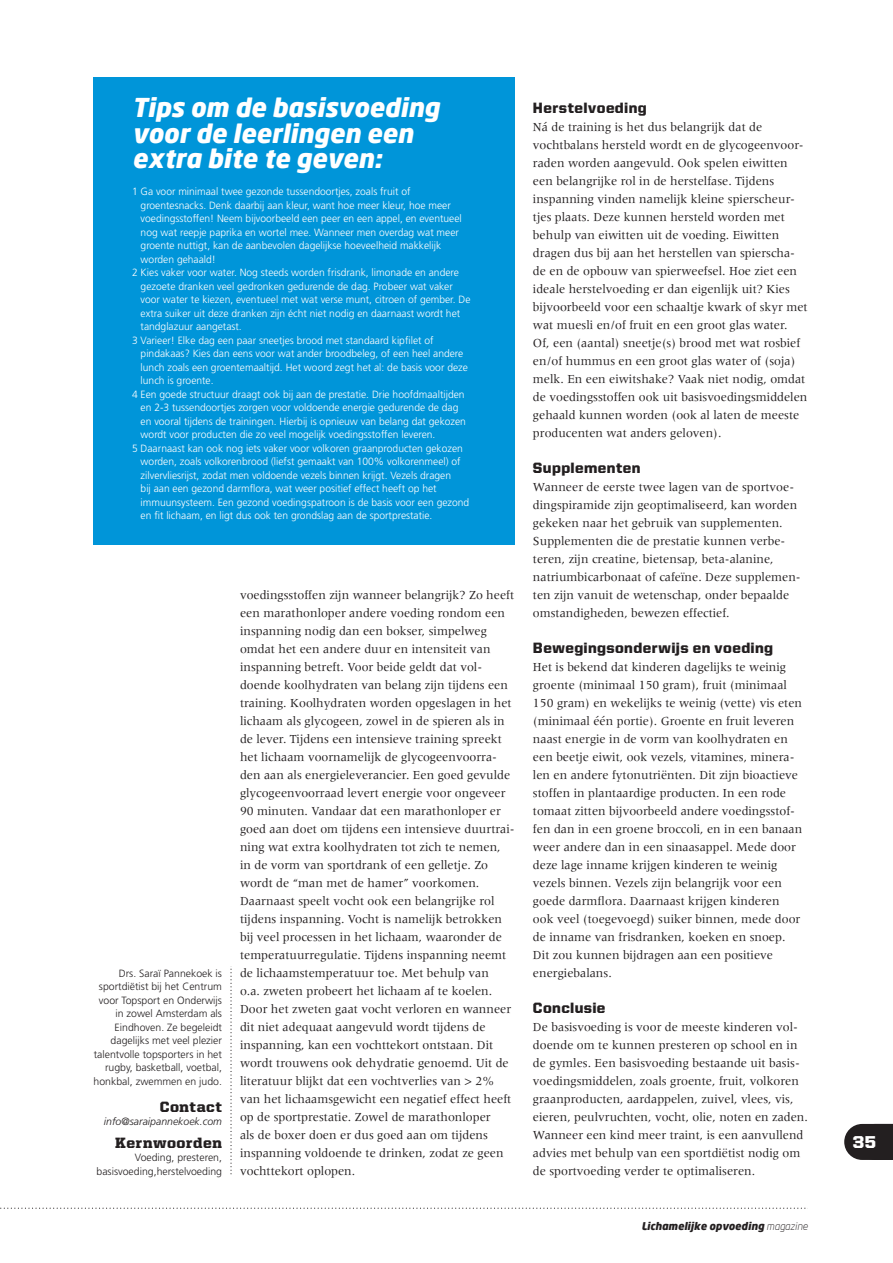
<style>
.page{position:relative;width:893px;height:1263px;background:#fff}
.page>*{position:absolute;margin:0;border:0;box-sizing:border-box;transform-origin:0 0}
.t1{font:italic 900 25.5px/25.5px "Neo Sans";color:#fff}
.t2{font:900 17.25px "United Sans Reg";color:#fff}
.t3{font:900 15px "United Sans Reg";letter-spacing:.025em;color:#231f20}
.t4{font:900 15px "United Serif Reg";letter-spacing:.04em;color:#231f20}
.t5{font:12.75px/18px "Meridien LT Std";color:#231f20}
.t6{font:300 10.5px "Frutiger LT Std";color:#fff}
.t7{font:300 10.5px/13.5px "Frutiger LT Std";color:#231f20;text-align:right}
.t8{font:italic 900 10.5px "Neo Sans";color:#231f20}
.t9{font:italic 300 10.5px "Frutiger LT Std";color:#231f20}
.s1{font-weight:300}
</style>
<div class="page">
<svg style="left:230px;top:968px;width:2px;height:207px"></svg>
<div style="left:94px;top:77px;width:421px;height:467px;background:#0095d9"></div>
<svg style="left:844px;top:1124px;width:49px;height:36px;background:#353132"></svg>
<svg style="left:0;top:1207px;width:808px;height:2px"></svg>
<h1 class="t1" style="left:132px;top:94px;width:309px">Tips om de basisvoeding voor de leerlingen een extra bite te geven:</h1>
<p class="t6" style="left:132px;top:186px;width:280px">1 Ga voor minimaal twee gezonde tussendoortjes, zoals fruit of</p>
<p class="t6" style="left:141px;top:199px;width:312px">groentesnacks. Denk daarbij aan kleur, want hoe meer kleur, hoe meer</p>
<p class="t6" style="left:141px;top:213px;width:323px">voedingsstoffen! Neem bijvoorbeeld een peer en een appel, en eventueel</p>
<p class="t6" style="left:141px;top:226px;width:320px">nog wat reepje paprika en wortel mee. Wanneer men overdag wat meer</p>
<p class="t6" style="left:141px;top:240px;width:302px">groente nuttigt, kan de aanbevolen dagelijkse hoeveelheid makkelijk</p>
<p class="t6" style="left:141px;top:253px;width:77px">worden gehaald!</p>
<p class="t6" style="left:132px;top:267px;width:328px">2 Kies vaker voor water. Nog steeds worden frisdrank, limonade en andere</p>
<p class="t6" style="left:141px;top:280px;width:314px">gezoete dranken veel gedronken gedurende de dag. Probeer wat vaker</p>
<p class="t6" style="left:141px;top:294px;width:331px">voor water te kiezen, eventueel met wat verse munt, citroen of gember. De</p>
<p class="t6" style="left:141px;top:307px;width:321px">extra suiker uit deze dranken zijn écht niet nodig en daarnaast wordt het</p>
<p class="t6" style="left:141px;top:321px;width:103px">tandglazuur aangetast.</p>
<p class="t6" style="left:132px;top:334px;width:303px">3 Varieer! Elke dag een paar sneetjes brood met standaard kipfilet of</p>
<p class="t6" style="left:141px;top:348px;width:324px">pindakaas? Kies dan eens voor wat ander broodbeleg, of een heel andere</p>
<p class="t6" style="left:141px;top:361px;width:329px">lunch zoals een groentemaaltijd. Het woord zegt het al: de basis voor deze</p>
<p class="t6" style="left:141px;top:375px;width:75px">lunch is groente.</p>
<p class="t6" style="left:132px;top:388px;width:334px">4 Een goede structuur draagt ook bij aan de prestatie. Drie hoofdmaaltijden</p>
<p class="t6" style="left:141px;top:402px;width:319px">en 2-3 tussendoortjes zorgen voor voldoende energie gedurende de dag</p>
<p class="t6" style="left:141px;top:415px;width:327px">en vooral tijdens de trainingen. Hierbij is opnieuw van belang dat gekozen</p>
<p class="t6" style="left:141px;top:429px;width:296px">wordt voor producten die zo veel mogelijk voedingsstoffen leveren.</p>
<p class="t6" style="left:132px;top:442px;width:332px">5 Daarnaast kan ook nog iets vaker voor volkoren graanproducten gekozen</p>
<p class="t6" style="left:141px;top:456px;width:322px">worden, zoals volkorenbrood (liefst gemaakt van 100% volkorenmeel) of</p>
<p class="t6" style="left:141px;top:469px;width:312px">zilvervliesrijst, zodat men voldoende vezels binnen krijgt. Vezels dragen</p>
<p class="t6" style="left:141px;top:483px;width:297px">bij aan een gezond darmflora, wat weer positief effect heeft op het</p>
<p class="t6" style="left:141px;top:496px;width:330px">immuunsysteem. Een gezond voedingspatroon is de basis voor een gezond</p>
<p class="t6" style="left:141px;top:510px;width:293px">en fit lichaam, en ligt dus ook ten grondslag aan de sportprestatie.</p>
<p class="t7" style="left:94px;top:966px;width:130px">Drs. Saraï Pannekoek is sportdiëtist bij het Centrum voor Topsport en Onderwijs in zowel Amsterdam als<br>Eindhoven. Ze begeleidt dagelijks met veel plezier talentvolle topsporters in het rugby, basketball, voetbal, honkbal, zwemmen en judo.</p>
<p class="t4" style="left:160px;top:1098px;width:64px">Contact</p>
<p class="t9" style="left:104px;top:1115px;width:120px">info@saraipannekoek.com</p>
<p class="t4" style="left:115px;top:1134px;width:108px">Kernwoorden</p>
<p class="t7" style="left:97px;top:1151px;width:127px">Voeding, presteren, basisvoeding,herstelvoeding</p>
<p class="t5" style="left:240px;top:585px;width:276px">voedingsstoffen zijn wanneer belangrijk? Zo heeft een marathonloper andere voeding rondom een inspanning nodig dan een bokser, simpelweg omdat het een andere duur en intensiteit van inspanning betreft. Voor beide geldt dat vol&shy;doende koolhydraten van belang zijn tijdens een training. Koolhydraten worden opgeslagen in het lichaam als glycogeen, zowel in de spieren als in de lever. Tijdens een intensieve training spreekt het lichaam voornamelijk de glycogeenvoorra&shy;den aan als energieleverancier. Een goed gevulde glycogeenvoorraad levert energie voor ongeveer 90 minuten. Vandaar dat een marathonloper er goed aan doet om tijdens een intensieve duurtrai&shy;ning wat extra koolhydraten tot zich te nemen, in de vorm van sportdrank of een gelletje. Zo wordt de “man met de hamer” voorkomen.<br>Daarnaast speelt vocht ook een belangrijke rol tijdens inspanning. Vocht is namelijk betrokken bij veel processen in het lichaam, waaronder de temperatuurregulatie. Tijdens inspanning neemt de lichaamstemperatuur toe. Met behulp van<br>o.a. zweten probeert het lichaam af te koelen.<br>Door het zweten gaat vocht verloren en wanneer dit niet adequaat aangevuld wordt tijdens de inspanning, kan een vochttekort ontstaan. Dit wordt trouwens ook dehydratie genoemd. Uit de literatuur blijkt dat een vochtverlies van &gt; 2% van het lichaamsgewicht een negatief effect heeft op de sportprestatie. Zowel de marathonloper<br>als de boxer doen er dus goed aan om tijdens inspanning voldoende te drinken, zodat ze geen vochttekort oplopen.</p>
<p class="t3" style="left:533px;top:99px;width:115px">Herstelvoeding</p>
<p class="t5" style="left:533px;top:117px;width:276px">Ná de training is het dus belangrijk dat de vochtbalans hersteld wordt en de glycogeenvoor&shy;raden worden aangevuld. Ook spelen eiwitten een belangrijke rol in de herstelfase. Tijdens inspanning vinden namelijk kleine spierscheur&shy;tjes plaats. Deze kunnen hersteld worden met behulp van eiwitten uit de voeding. Eiwitten dragen dus bij aan het herstellen van spierscha&shy;de en de opbouw van spierweefsel. Hoe ziet een ideale herstelvoeding er dan eigenlijk uit? Kies bijvoorbeeld voor een schaaltje kwark of skyr met wat muesli en/of fruit en een groot glas water.<br>Of, een (aantal) sneetje(s) brood met wat rosbief en/of hummus en een groot glas water of (soja) melk. En een eiwitshake? Vaak niet nodig, omdat de voedingsstoffen ook uit basisvoedingsmiddelen gehaald kunnen worden (ook al laten de meeste producenten wat anders geloven).</p>
<p class="t3" style="left:533px;top:459px;width:109px">Supplementen</p>
<p class="t5" style="left:533px;top:477px;width:269px">Wanneer de eerste twee lagen van de sportvoe&shy;dingspiramide zijn geoptimaliseerd, kan worden gekeken naar het gebruik van supplementen.<br>Supplementen die de prestatie kunnen verbe&shy;teren, zijn creatine, bietensap, beta-alanine, natriumbicarbonaat of cafeïne. Deze supplemen&shy;ten zijn vanuit de wetenschap, onder bepaalde omstandigheden, bewezen effectief.</p>
<p class="t3" style="left:533px;top:639px;width:242px">Bewegingsonderwijs en voeding</p>
<p class="t5" style="left:533px;top:657px;width:271px">Het is bekend dat kinderen dagelijks te weinig groente (minimaal 150 gram), fruit (minimaal 150 gram) en wekelijks te weinig (vette) vis eten (minimaal één portie). Groente en fruit leveren naast energie in de vorm van koolhydraten en een beetje eiwit, ook vezels, vitamines, minera&shy;len en andere fytonutriënten. Dit zijn bioactieve stoffen in plantaardige producten. In een rode tomaat zitten bijvoorbeeld andere voedingsstof&shy;fen dan in een groene broccoli, en in een banaan weer andere dan in een sinaasappel. Mede door deze lage inname krijgen kinderen te weinig vezels binnen. Vezels zijn belangrijk voor een goede darmflora. Daarnaast krijgen kinderen ook veel (toegevoegd) suiker binnen, mede door de inname van frisdranken, koeken en snoep.<br>Dit zou kunnen bijdragen aan een positieve energiebalans.</p>
<p class="t3" style="left:533px;top:999px;width:74px">Conclusie</p>
<p class="t5" style="left:533px;top:1017px;width:276px">De basisvoeding is voor de meeste kinderen vol&shy;doende om te kunnen presteren op school en in de gymles. Een basisvoeding bestaande uit basis&shy;voedingsmiddelen, zoals groente, fruit, volkoren graanproducten, aardappelen, zuivel, vlees, vis, eieren, peulvruchten, vocht, olie, noten en zaden.<br>Wanneer een kind meer traint, is een aanvullend advies met behulp van een sportdiëtist nodig om de sportvoeding verder te optimaliseren.</p>
<p class="t8" style="left:641px;top:1219px;width:168px">Lichamelijke opvoeding <span class="s1">magazine</span></p>
<h2 class="t2" style="left:853px;top:1133px;width:25px">35</h2>
</div>
